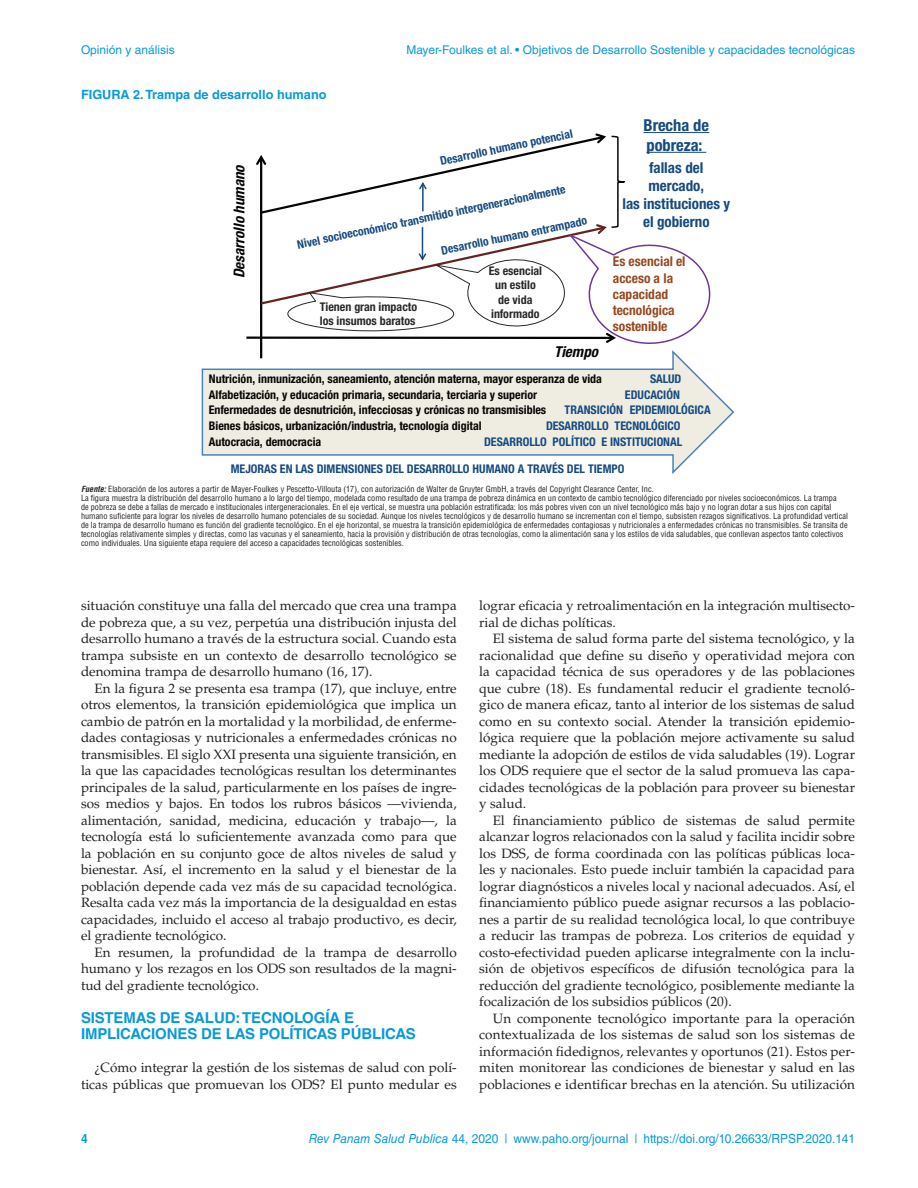
<style>
.page{position:relative;width:918px;height:1188px;background:#fff}
.page>*{position:absolute;margin:0;border:0;box-sizing:border-box;transform-origin:0 0}
.t1{font:700 condensed 16.5px/19.8px "Helvetica Neue LT Std";letter-spacing:-.005em;color:#174a7e}
.t2{font:700 15px/16.5px "Helvetica LT Std";letter-spacing:-.01em;color:#089ad9}
.t3{font:700 condensed 15px/18px "Helvetica Neue LT Std";color:#174a7e;text-align:center}
.t4{font:italic 700 condensed 15px "Helvetica Neue LT Std";color:#050504}
.t5{font:13.5px/16.5px "Palatino LT Std";color:#231f20;text-align:justify}
.t6{font:700 condensed 13.5px/16.2px "Helvetica Neue LT Std";color:#984921}
.t7{font:700 12.75px "Helvetica LT Std";color:#089ad9}
.t8{font:12.6px "Helvetica LT Std";color:#089ad9;scale:.95 1}
.t9{font:700 12.6px "Helvetica LT Std";color:#089ad9;scale:.95 1}
.t10{font:700 condensed 12px "Helvetica Neue LT Std";color:#050504}
.t11{font:700 condensed 12px "Helvetica Neue LT Std";color:#174a7e}
.t12{font:12px "Helvetica LT Std";color:#089ad9}
.t13{font:700 condensed 12px/14.4px "Helvetica Neue LT Std";color:#282828}
.t14{font:700 condensed 11.85px "Helvetica Neue LT Std";color:#174a7e}
.t15{font:condensed 8.25px/9px "Helvetica LT Std";color:#231f20}
.s1{font-weight:700;font-style:italic}
.s2{font-style:italic}
</style>
<div class="page">
<svg style="left:202px;top:352px;width:532px;height:122px"></svg>
<hr style="left:260px;top:157px;width:2px;height:201px;background:#050504">
<hr style="left:246px;top:337px;width:368px;height:2px;background:#050504">
<svg style="left:254px;top:132px;width:457px;height:220px"></svg>
<p class="t12" style="left:81px;top:43px;width:95px">Opinión y análisis</p>
<p class="t12" style="left:406px;top:43px;width:450px">Mayer-Foulkes et al. • Objetivos de Desarrollo Sostenible y capacidades tecnológicas</p>
<p class="t7" style="left:81px;top:87px;width:247px">FIGURA 2. Trampa de desarrollo humano</p>
<p class="t4" style="left:230px;top:278px;width:115px;rotate:-90deg">Desarrollo humano</p>
<p class="t14" style="left:439px;top:154px;width:137px;rotate:-12deg">Desarrollo humano potencial</p>
<p class="t14" style="left:296px;top:238px;width:275px;rotate:-12deg">Nivel socioeconómico transmitido intergeneracionalmente</p>
<p class="t14" style="left:440px;top:244px;width:150px;rotate:-12deg">Desarrollo humano entrampado</p>
<p class="t13" style="left:320px;top:299px;width:99px">Tienen gran impacto los insumos baratos</p>
<p class="t13" style="left:489px;top:263px;width:55px;text-align:center">Es esencial un estilo de vida informado</p>
<p class="t4" style="left:554px;top:343px;width:45px">Tiempo</p>
<p class="t1" style="left:644px;top:115px;width:67px">Brecha de pobreza:</p>
<p class="t3" style="left:622px;top:158px;width:109px">fallas del mercado,<br>las instituciones y el gobierno</p>
<p class="t6" style="left:613px;top:253px;width:74px">Es esencial el acceso a la capacidad tecnológica sostenible</p>
<p class="t10" style="left:209px;top:372px;width:395px">Nutrición, inmunización, saneamiento, atención materna, mayor esperanza de vida</p>
<p class="t11" style="left:650px;top:372px;width:33px">SALUD</p>
<p class="t10" style="left:209px;top:388px;width:330px">Alfabetización, y educación primaria, secundaria, terciaria y superior</p>
<p class="t11" style="left:625px;top:388px;width:56px">EDUCACIÓN</p>
<p class="t10" style="left:209px;top:403px;width:339px">Enfermedades de desnutrición, infecciosas y crónicas no transmisibles</p>
<p class="t11" style="left:565px;top:403px;width:148px">TRANSICIÓN EPIDEMIOLÓGICA</p>
<p class="t10" style="left:209px;top:418px;width:274px">Bienes básicos, urbanización/industria, tecnología digital</p>
<p class="t11" style="left:546px;top:418px;width:136px">DESARROLLO TECNOLÓGICO</p>
<p class="t10" style="left:209px;top:435px;width:114px">Autocracia, democracia</p>
<p class="t11" style="left:484px;top:435px;width:200px">DESARROLLO POLÍTICO E INSTITUCIONAL</p>
<p class="t11" style="left:231px;top:461px;width:395px">MEJORAS EN LAS DIMENSIONES DEL DESARROLLO HUMANO A TRAVÉS DEL TIEMPO</p>
<p class="t15" style="left:81px;top:484px;width:768px"><span class="s1">Fuente:</span> Elaboración de los autores a partir de Mayer-Foulkes y Pescetto-Villouta (17), con autorización de Walter de Gruyter GmbH, a través del Copyright Clearance Center, Inc.<br>La figura muestra la distribución del desarrollo humano a lo largo del tiempo, modelada como resultado de una trampa de pobreza dinámica en un contexto de cambio tecnológico diferenciado por niveles socioeconómicos. La trampa<br>de pobreza se debe a fallas de mercado e institucionales intergeneracionales. En el eje vertical, se muestra una población estratificada: los más pobres viven con un nivel tecnológico más bajo y no logran dotar a sus hijos con capital humano suficiente para lograr los niveles de desarrollo humano potenciales de su sociedad. Aunque los niveles tecnológicos y de desarrollo humano se incrementan con el tiempo, subsisten rezagos significativos. La profundidad vertical de la trampa de desarrollo humano es función del gradiente tecnológico. En el eje horizontal, se muestra la transición epidemiológica de enfermedades contagiosas y nutricionales a enfermedades crónicas no transmisibles. Se transita de tecnologías relativamente simples y directas, como las vacunas y el saneamiento, hacia la provisión y distribución de otras tecnologías, como la alimentación sana y los estilos de vida saludables, que conllevan aspectos tanto colectivos como individuales. Una siguiente etapa requiere del acceso a capacidades tecnológicas sostenibles.</p>
<p class="t5" style="left:81px;top:598px;width:377px">situación constituye una falla del mercado que crea una trampa de pobreza que, a su vez, perpetúa una distribución injusta del desarrollo humano a través de la estructura social. Cuando esta trampa subsiste en un contexto de desarrollo tecnológico se denomina trampa de desarrollo humano (16, 17).</p>
<p class="t5" style="left:81px;top:680px;width:377px;text-indent:14px">En la figura 2 se presenta esa trampa (17), que incluye, entre otros elementos, la transición epidemiológica que implica un cambio de patrón en la mortalidad y la morbilidad, de enferme&shy;dades contagiosas y nutricionales a enfermedades crónicas no transmisibles. El siglo XXI presenta una siguiente transición, en la que las capacidades tecnológicas resultan los determinantes principales de la salud, particularmente en los países de ingre&shy;sos medios y bajos. En todos los rubros básicos —vivienda, alimentación, sanidad, medicina, educación y trabajo—, la tecnología está lo suficientemente avanzada como para que la población en su conjunto goce de altos niveles de salud y bienestar. Así, el incremento en la salud y el bienestar de la población depende cada vez más de su capacidad tecnológica.<br>Resalta cada vez más la importancia de la desigualdad en estas capacidades, incluido el acceso al trabajo productivo, es decir, el gradiente tecnológico.</p>
<p class="t5" style="left:81px;top:944px;width:377px;text-indent:14px">En resumen, la profundidad de la trampa de desarrollo humano y los rezagos en los ODS son resultados de la magni&shy;tud del gradiente tecnológico.</p>
<p class="t2" style="left:81px;top:1009px;width:336px">SISTEMAS DE SALUD: TECNOLOGÍA E<br>IMPLICACIONES DE LAS POLÍTICAS PÚBLICAS</p>
<p class="t5" style="left:81px;top:1060px;width:377px;text-align:right">¿Cómo integrar la gestión de los sistemas de salud con polí&shy;ticas públicas que promuevan los ODS? El punto medular es</p>
<p class="t5" style="left:479px;top:598px;width:377px">lograr eficacia y retroalimentación en la integración multisecto&shy;rial de dichas políticas.</p>
<p class="t5" style="left:479px;top:631px;width:377px;text-indent:14px">El sistema de salud forma parte del sistema tecnológico, y la racionalidad que define su diseño y operatividad mejora con la capacidad técnica de sus operadores y de las poblaciones que cubre (18). Es fundamental reducir el gradiente tecnoló&shy;gico de manera eficaz, tanto al interior de los sistemas de salud como en su contexto social. Atender la transición epidemio&shy;lógica requiere que la población mejore activamente su salud mediante la adopción de estilos de vida saludables (19). Lograr los ODS requiere que el sector de la salud promueva las capa&shy;cidades tecnológicas de la población para proveer su bienestar y salud.</p>
<p class="t5" style="left:479px;top:812px;width:377px;text-indent:14px">El financiamiento público de sistemas de salud permite alcanzar logros relacionados con la salud y facilita incidir sobre los DSS, de forma coordinada con las políticas públicas loca&shy;les y nacionales. Esto puede incluir también la capacidad para lograr diagnósticos a niveles local y nacional adecuados. Así, el financiamiento público puede asignar recursos a las poblacio&shy;nes a partir de su realidad tecnológica local, lo que contribuye a reducir las trampas de pobreza. Los criterios de equidad y costo-efectividad pueden aplicarse integralmente con la inclu&shy;sión de objetivos específicos de difusión tecnológica para la reducción del gradiente tecnológico, posiblemente mediante la focalización de los subsidios públicos (20).</p>
<p class="t5" style="left:479px;top:1010px;width:377px;text-indent:14px">Un componente tecnológico importante para la operación contextualizada de los sistemas de salud son los sistemas de información fidedignos, relevantes y oportunos (21). Estos per&shy;miten monitorear las condiciones de bienestar y salud en las poblaciones e identificar brechas en la atención. Su utilización</p>
<p class="t9" style="left:81px;top:1131px;width:9px">4</p>
<p class="t8" style="left:309px;top:1131px;width:576px"><span class="s2">Rev Panam Salud Publica</span> 44, 2020 | www.paho.org/journal | https://doi.org/10.26633/RPSP.2020.141</p>
</div>
